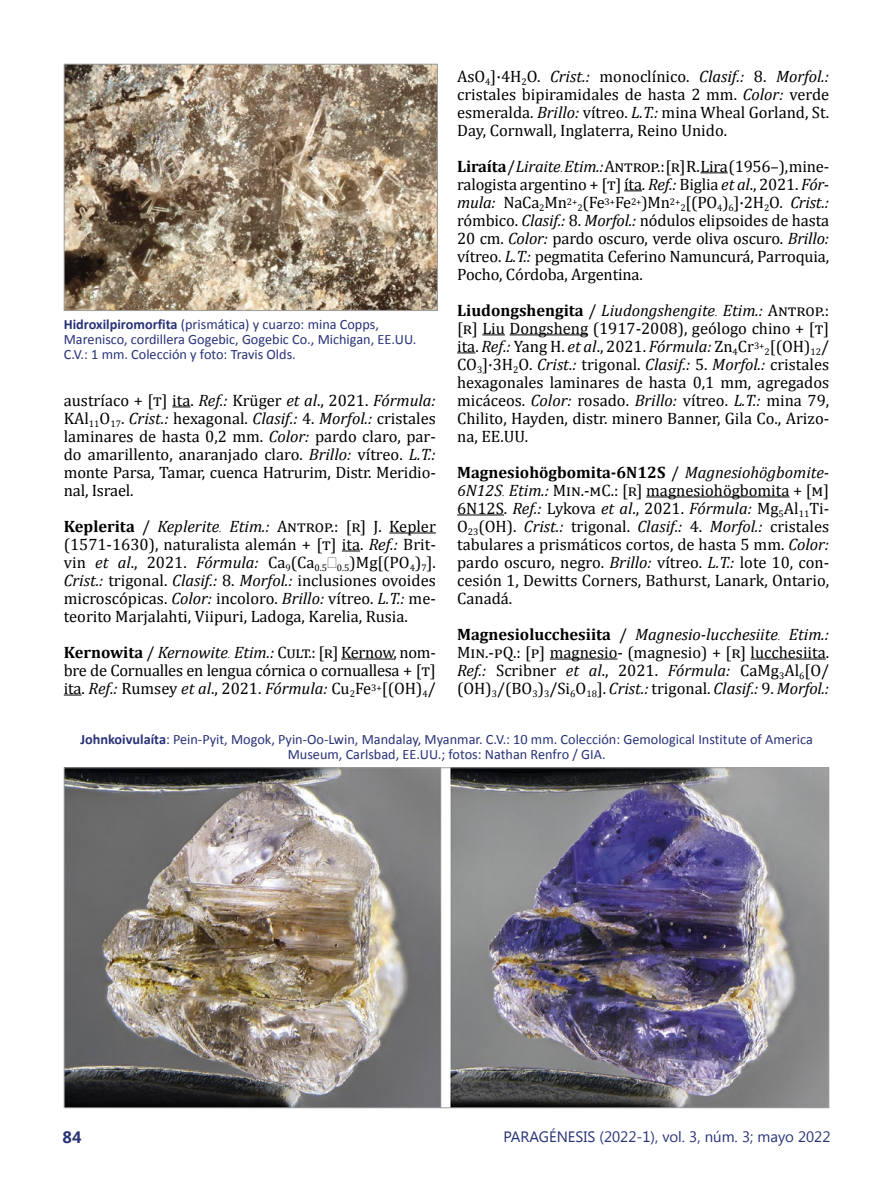
<style>
.page{position:relative;width:893px;height:1191px;background:#fff}
.page>*{position:absolute;margin:0;border:0;box-sizing:border-box;transform-origin:0 0}
.Párrafo_2_columnas{font:16.5px/18px "Cambria";color:#000;text-align:justify}
.t1{font:700 16.5px "Segoe UI";color:#283277}
.t2{font:15px "Segoe UI";color:#283277}
.pie_foto_artículo_ve{font:14.25px/15px "Calibri";color:#283277}
.s1{font-weight:700}
.s2{font-style:italic}
.s3{font-family:"Times New Roman";font-style:italic;font-size:12px}
</style>
<div class="page">
<svg style="left:172px;top:406px;width:18px;height:1px"></svg>
<hr style="left:389px;top:532px;width:47px;height:1px;background:#000">
<svg style="left:342px;top:550px;width:18px;height:1px"></svg>
<hr style="left:341px;top:658px;width:53px;height:1px;background:#000">
<svg style="left:64px;top:694px;width:18px;height:1px"></svg>
<svg style="left:700px;top:172px;width:28px;height:1px"></svg>
<svg style="left:624px;top:190px;width:18px;height:1px"></svg>
<svg style="left:482px;top:334px;width:23px;height:1px"></svg>
<hr style="left:509px;top:334px;width:79px;height:1px;background:#000">
<svg style="left:457px;top:352px;width:18px;height:1px"></svg>
<hr style="left:646px;top:496px;width:143px;height:1px;background:#000">
<hr style="left:457px;top:514px;width:47px;height:1px;background:#000">
<hr style="left:550px;top:658px;width:67px;height:1px;background:#000">
<hr style="left:751px;top:658px;width:75px;height:1px;background:#000">
<img style="left:66px;top:66px;width:370px;height:243px">
<div style="left:64px;top:64px;width:374px;height:247px;border:1px solid #9d9d9c"></div>
<img style="left:66px;top:769px;width:761px;height:337px">
<p class="pie_foto_artículo_ve" style="left:64px;top:317px;width:317px"><span class="s1">Hidroxilpiromorfita</span> (prismática) y cuarzo: mina Copps,</p>
<p class="pie_foto_artículo_ve" style="left:64px;top:332px;width:354px">Marenisco, cordillera Gogebic, Gogebic Co., Michigan, EE.UU.<br>C.V.: 1 mm. Colección y foto: Travis Olds.</p>
<p class="Párrafo_2_columnas" style="left:64px;top:391px;width:374px">austríaco + [t] ita. <span class="s2">Ref.:</span> Krüger <span class="s2">et al</span>., 2021. <span class="s2">Fórmula:<br></span>KAl<sub>11</sub>O<sub>17</sub>. <span class="s2">Crist.:</span> hexagonal. <span class="s2">Clasif.:</span> 4. <span class="s2">Morfol.:</span> cristales laminares de hasta 0,2 mm. <span class="s2">Color:</span> pardo claro, par&shy;do amarillento, anaranjado claro. <span class="s2">Brillo:</span> vítreo. <span class="s2">L.T.: </span>monte Parsa, Tamar, cuenca Hatrurim, Distr. Meridio&shy;nal, Israel.</p>
<p class="Párrafo_2_columnas" style="left:64px;top:517px;width:374px"><span class="s1">Keplerita</span> / <span class="s2">Keplerite</span><span class="s3">.</span> <span class="s2">Etim.:</span> Antrop.: [r] J. Kepler (1571-1630), naturalista alemán + [t] ita. <span class="s2">Ref.:</span> Brit&shy;vin <span class="s2">et al</span>., 2021. <span class="s2">Fórmula:</span> Ca<sub>9</sub>(Ca<sub>0.5</sub> <sub>0.5</sub>)Mg[(PO<sub>4</sub>)<sub>7</sub>].<br><span class="s2">Crist.:</span> trigonal. <span class="s2">Clasif.:</span> 8. <span class="s2">Morfol.:</span> inclusiones ovoides microscópicas. <span class="s2">Color:</span> incoloro. <span class="s2">Brillo:</span> vítreo. <span class="s2">L.T.:</span> me&shy;teorito Marjalahti, Viipuri, Ladoga, Karelia, Rusia.</p>
<p class="Párrafo_2_columnas" style="left:64px;top:643px;width:374px"><span class="s1">Kernowita</span> / <span class="s2">Kernowite</span><span class="s3">.</span> <span class="s2">Etim.:</span> Cult.: [r] Kernow, nom&shy;bre de Cornualles en lengua córnica o cornuallesa + [t] ita. <span class="s2">Ref.:</span> Rumsey <span class="s2">et al</span>., 2021. <span class="s2">Fórmula:</span> Cu<sub>2</sub>Fe<sup>3+</sup>[(OH)<sub>4</sub>/</p>
<p class="Párrafo_2_columnas" style="left:457px;top:67px;width:374px">AsO<sub>4</sub>]·4H<sub>2</sub>O. <span class="s2">Crist.:</span> monoclínico. <span class="s2">Clasif.:</span> 8. <span class="s2">Morfol.: </span>cristales bipiramidales de hasta 2 mm. <span class="s2">Color:</span> verde esmeralda. <span class="s2">Brillo:</span> vítreo. <span class="s2">L.T.:</span> mina Wheal Gorland, St.<br>Day, Cornwall, Inglaterra, Reino Unido.</p>
<p class="Párrafo_2_columnas" style="left:457px;top:157px;width:374px"><span class="s1">Liraíta</span> / <span class="s2">Liraite</span><span class="s3">.</span> <span class="s2">Etim.:</span> Antrop.: [r] R. Lira (1956–), mine&shy;ralogista argentino + [t] íta. <span class="s2">Ref.:</span> Biglia <span class="s2">et al</span>., 2021. <span class="s2">Fór&shy;mula:</span> NaCa<sub>2</sub>Mn<sup>2+</sup><sub>2</sub>(Fe<sup>3+</sup>Fe<sup>2+</sup>)Mn<sup>2+</sup><sub>2</sub>[(PO<sub>4</sub>)<sub>6</sub>]·2H<sub>2</sub>O. <span class="s2">Crist.: </span>rómbico. <span class="s2">Clasif.:</span> 8. <span class="s2">Morfol.:</span> nódulos elipsoides de hasta 20 cm. <span class="s2">Color:</span> pardo oscuro, verde oliva oscuro. <span class="s2">Brillo: </span>vítreo. <span class="s2">L.T.:</span> pegmatita Ceferino Namuncurá, Parroquia, Pocho, Córdoba, Argentina.</p>
<p class="Párrafo_2_columnas" style="left:457px;top:301px;width:374px"><span class="s1">Liudongshengita</span> / <span class="s2">Liudongshengite</span><span class="s3">.</span> <span class="s2">Etim.:</span> Antrop.: [r] Liu Dongsheng (1917-2008), geólogo chino + [t] ita. <span class="s2">Ref.:</span> Yang H. <span class="s2">et al</span>., 2021. <span class="s2">Fórmula:</span> Zn<sub>4</sub>Cr<sup>3+</sup><sub>2</sub>[(OH)<sub>12</sub>/ CO<sub>3</sub>]·3H<sub>2</sub>O. <span class="s2">Crist.:</span> trigonal. <span class="s2">Clasif.:</span> 5. <span class="s2">Morfol.:</span> cristales hexagonales laminares de hasta 0,1 mm, agregados micáceos. <span class="s2">Color:</span> rosado. <span class="s2">Brillo:</span> vítreo. <span class="s2">L.T.:</span> mina 79, Chilito, Hayden, distr. minero Banner, Gila Co., Arizo&shy;na, EE.UU.</p>
<p class="Párrafo_2_columnas" style="left:457px;top:463px;width:374px"><span class="s1">Magnesiohögbomita-6N12S</span> / <span class="s2">Magnesiohögbomite-6N12S</span><span class="s3">.</span> <span class="s2">Etim.:</span> Min.-mC.: [r] magnesiohögbomita + [m] 6N12S. <span class="s2">Ref.:</span> Lykova <span class="s2">et al</span>., 2021. <span class="s2">Fórmula:</span> Mg<sub>5</sub>Al<sub>11</sub>Ti-O<sub>23</sub>(OH). <span class="s2">Crist.:</span> trigonal. <span class="s2">Clasif.:</span> 4. <span class="s2">Morfol.:</span> cristales tabulares a prismáticos cortos, de hasta 5 mm. <span class="s2">Color: </span>pardo oscuro, negro. <span class="s2">Brillo:</span> vítreo. <span class="s2">L.T.:</span> lote 10, con&shy;cesión 1, Dewitts Corners, Bathurst, Lanark, Ontario, Canadá.</p>
<p class="Párrafo_2_columnas" style="left:457px;top:625px;width:374px"><span class="s1">Magnesiolucchesiita</span> / <span class="s2">Magnesio-lucchesiite</span><span class="s3">.</span> <span class="s2">Etim.:<br></span>Min.-pQ.: [p] magnesio- (magnesio) + [r] lucchesiita.<br><span class="s2">Ref.:</span> Scribner <span class="s2">et al</span>., 2021. <span class="s2">Fórmula:</span> CaMg<sub>3</sub>Al<sub>6</sub>[O/ (OH)<sub>3</sub>/(BO<sub>3</sub>)<sub>3</sub>/Si<sub>6</sub>O<sub>18</sub>]. <span class="s2">Crist.:</span> trigonal. <span class="s2">Clasif.:</span> 9. <span class="s2">Morfol.:</span></p>
<p class="pie_foto_artículo_ve" style="left:80px;top:731px;width:734px"><span class="s1">Johnkoivulaíta</span>: Pein-Pyit, Mogok, Pyin-Oo-Lwin, Mandalay, Myanmar. C.V.: 10 mm. Colección: Gemological Institute of America</p>
<p class="pie_foto_artículo_ve" style="left:288px;top:746px;width:319px">Museum, Carlsbad, EE.UU.; fotos: Nathan Renfro / GIA.</p>
<p class="t1" style="left:63px;top:1125px;width:20px">84</p>
<p class="t2" style="left:503px;top:1126px;width:328px">PARAGÉNESIS (2022-1), vol. 3, núm. 3; mayo 2022</p>
</div>
